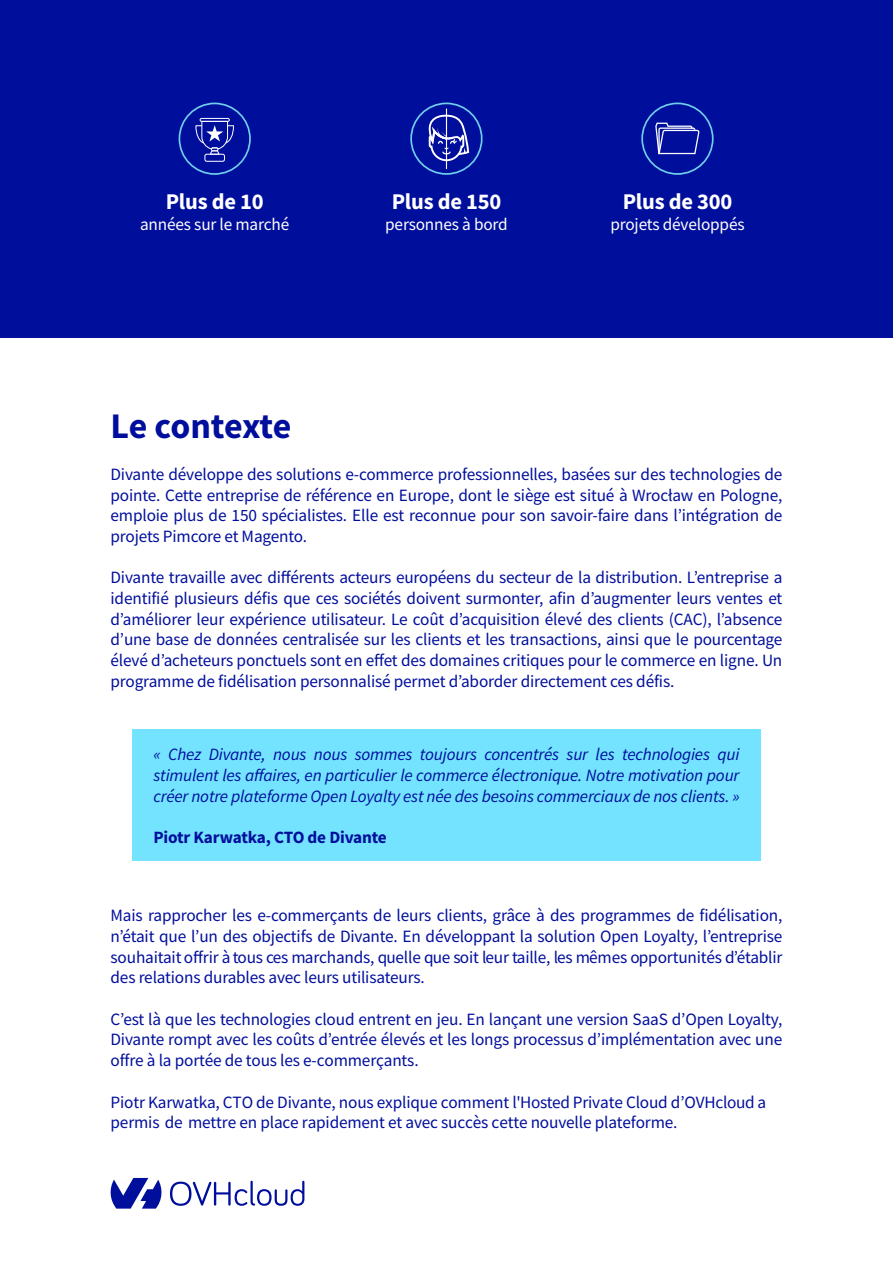
<style>
.page{position:relative;width:893px;height:1263px;background:#fff}
.page>*{position:absolute;margin:0;border:0;box-sizing:border-box;transform-origin:0 0}
.t1{font:700 36px "Source Sans Pro";letter-spacing:-.015em;color:#000e9c}
.t2{font:700 22.5px "Source Sans Pro";letter-spacing:-.01em;color:#fff}
.t3{font:17.25px/20.7px "Source Sans Pro";letter-spacing:-.01em;color:#000e9c;text-align:justify}
.t4{font:italic 17.25px/20.7px "Source Sans Pro";letter-spacing:-.01em;color:#000e9c;text-align:justify}
.t5{font:17.25px "Source Sans Pro";letter-spacing:-.01em;color:#fff}
.t6{font:700 17.25px "Source Sans Pro";letter-spacing:-.01em;color:#000e9c}
.s1{font-style:inherit}
</style>
<div class="page">
<div style="left:0;top:0;width:893px;height:337px;background:#000e9c"></div>
<svg style="left:110px;top:1178px;width:52px;height:30px"></svg>
<svg style="left:170px;top:1181px;width:134px;height:25px"></svg>
<div style="left:179px;top:103px;width:72px;height:72px;border:2px solid #6fceeb;border-radius:50%"></div>
<div style="left:200px;top:118px;width:30px;height:4px;border:1px solid #fff"></div>
<div style="left:204px;top:154px;width:21px;height:8px;border:1px solid #fff;border-radius:2px"></div>
<svg style="left:195px;top:120px;width:39px;height:35px"></svg>
<div style="left:410px;top:103px;width:73px;height:72px;border:2px solid #6fceeb;border-radius:50%"></div>
<hr style="left:446px;top:109px;width:1px;height:60px;background:#fff">
<svg style="left:428px;top:114px;width:42px;height:51px"></svg>
<div style="left:641px;top:103px;width:73px;height:72px;border:2px solid #6fceeb;border-radius:50%"></div>
<svg style="left:655px;top:122px;width:44px;height:33px"></svg>
<div style="left:132px;top:729px;width:629px;height:132px;background:#73e3ff"></div>
<h2 class="t2" style="left:166px;top:186px;width:99px">Plus de 10</h2>
<p class="t5" style="left:140px;top:213px;width:151px">années sur le marché</p>
<h2 class="t2" style="left:392px;top:186px;width:111px">Plus de 150</h2>
<p class="t5" style="left:385px;top:213px;width:124px">personnes à bord</p>
<h2 class="t2" style="left:623px;top:186px;width:111px">Plus de 300</h2>
<p class="t5" style="left:610px;top:213px;width:136px">projets développés</p>
<h1 class="t1" style="left:111px;top:402px;width:182px">Le contexte</h1>
<p class="t3" style="left:111px;top:464px;width:673px">Divante développe des solutions e-commerce professionnelles, basées sur des technologies de pointe. Cette entreprise de référence en Europe, dont le siège est situé à Wrocław en Pologne, emploie plus de 150 spécialistes. Elle est reconnue pour son savoir-faire dans l’intégration de projets Pimcore et Magento.</p>
<p class="t3" style="left:111px;top:567px;width:673px">Divante travaille avec différents acteurs européens du secteur de la distribution. L’entreprise a identifié plusieurs défis que ces sociétés doivent surmonter, afin d’augmenter leurs ventes et d’améliorer leur expérience utilisateur. Le coût d’acquisition élevé des clients (CAC), l’absence d’une base de données centralisée sur les clients et les transactions, ainsi que le pourcentage élevé d’acheteurs ponctuels sont en effet des domaines critiques pour le commerce en ligne. Un programme de fidélisation personnalisé permet d’aborder directement ces défis.</p>
<p class="t4" style="left:153px;top:744px;width:588px">« Chez Divante, nous nous sommes toujours concentrés sur les technologies qui stimulent les affaires, en particulier le commerce électronique. Notre motivation pour créer notre plateforme Open Loyalty est née des besoins commerciaux de nos clients. »</p>
<p class="t6" style="left:153px;top:826px;width:235px">Piotr Karwatka, CTO de Divante</p>
<p class="t3" style="left:111px;top:905px;width:673px">Mais rapprocher les e-commerçants de leurs clients, grâce à des programmes de fidélisation, n’était que l’un des objectifs de Divante. En développant la solution Open Loyalty, l’entreprise souhaitait offrir à tous ces marchands, quelle que soit leur taille, les mêmes opportunités d’établir des relations durables avec leurs utilisateurs.</p>
<p class="t3" style="left:111px;top:1008px;width:673px">C’est là que les technologies cloud entrent en jeu. En lançant une version SaaS d’Open Loyalty, Divante rompt avec les coûts d’entrée élevés et les longs processus d’implémentation avec une offre à la portée de tous les e-commerçants.</p>
<p class="t3" style="left:111px;top:1091px;width:657px">Piotr Karwatka, CTO de Divante, nous explique comment l<span class="s1">'Hosted</span> Private Cloud d’OVH<span class="s1">cloud</span> a permis de mettre en place rapidement et avec succès cette nouvelle plateforme.</p>
</div>
